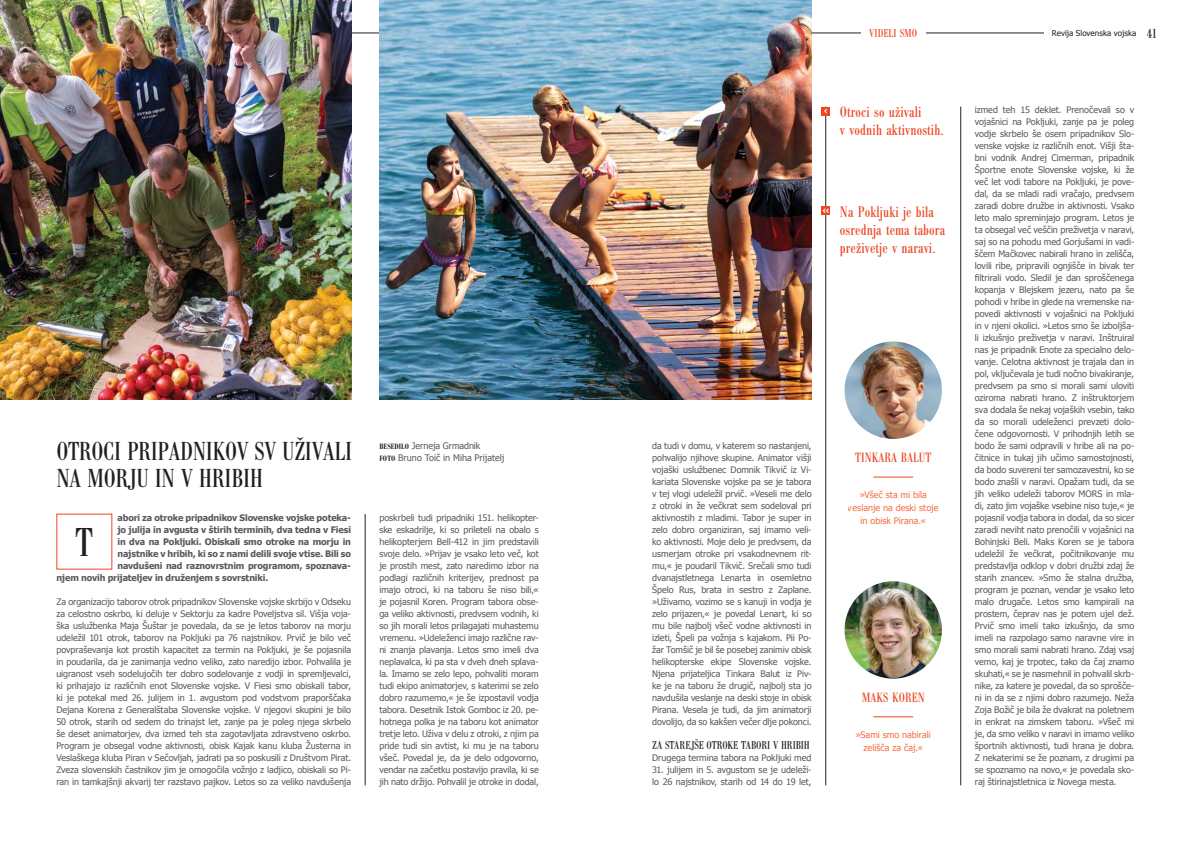
<style>
.page{position:relative;width:1191px;height:842px;background:#fff}
.page>*{position:absolute;margin:0;border:0;box-sizing:border-box;transform-origin:0 0}
.t1{font:condensed 42px "Bodoni Ant TEE";color:#231f20}
.t2{font:condensed 27.1px "Bodoni Ant TEE";letter-spacing:-.015em;color:#231f20}
.t3{font:condensed 16px/18px "Bodoni Ant TEE";letter-spacing:.01em;color:#ef4623}
.t4{font:condensed 14px "Bodoni Ant TEE";color:#ef4623}
.t5{font:condensed 12px "Bodoni Ant TEE";letter-spacing:-.01em;color:#231f20}
.t6{font:condensed 12px "Bodoni Ant TEE";color:#ef4623}
.t7{font:9px/12px "Tahoma";letter-spacing:-.005em;color:#58595b;text-align:justify}
.t8{font:700 9px "Tahoma";letter-spacing:-.015em;color:#58595b}
.t9{font:9px/13px "Tahoma";color:#f36f43;text-align:center}
.t10{font:8px "Tahoma";letter-spacing:.01em;color:#231f20}
.s1{font-family:"Bodoni Ant TEE";font-weight:600;font-stretch:condensed;font-size:8px;color:#231f20}
.s2{font-family:"Bodoni Ant TEE";font-stretch:condensed;font-size:14px}
</style>
<div class="page">
<hr style="left:14px;top:33px;width:1030px;height:1px;background:#231f20">
<div style="left:860px;top:23px;width:65px;height:20px;background:#fff"></div>
<img style="left:0;top:0;width:351px;height:399px">
<img style="left:379px;top:0;width:432px;height:399px">
<hr style="left:825px;top:107px;width:1px;height:678px;background:#231f20">
<hr style="left:960px;top:107px;width:1px;height:678px;background:#231f20">
<hr style="left:365px;top:514px;width:1px;height:271px;background:#231f20">
<img style="left:844px;top:581px;width:98px;height:98px;border-radius:49px">
<hr style="left:873px;top:716px;width:40px;height:1px;background:#ef4623">
<img style="left:844px;top:341px;width:98px;height:98px;border-radius:49px">
<hr style="left:873px;top:477px;width:40px;height:1px;background:#ef4623">
<svg style="left:821px;top:107px;width:9px;height:8px"></svg>
<div style="left:821px;top:206px;width:9px;height:9px;background:#ef4623"></div>
<svg style="left:822px;top:208px;width:7px;height:5px"></svg>
<h2 class="t2" style="left:56px;top:436px;width:297px">OTROCI PRIPADNIKOV SV UŽIVALI</h2>
<h2 class="t2" style="left:56px;top:464px;width:208px">NA MORJU IN V HRIBIH</h2>
<p class="t8" style="left:117px;top:512px;width:235px">abori za otroke pripadnikov Slovenske vojske poteka-</p>
<p class="t8" style="left:117px;top:524px;width:235px">jo julija in avgusta v štirih terminih, dva tedna v Fiesi</p>
<p class="t8" style="left:117px;top:536px;width:235px">in dva na Pokljuki. Obiskali smo otroke na morju in</p>
<p class="t8" style="left:117px;top:548px;width:235px">najstnike v hribih, ki so z nami delili svoje vtise. Bili so</p>
<p class="t8" style="left:117px;top:560px;width:235px">navdušeni nad raznovrstnim programom, spoznava-</p>
<p class="t8" style="left:56px;top:572px;width:213px">njem novih prijateljev in druženjem s sovrstniki.</p>
<p class="t7" style="left:56px;top:595px;width:296px">Za organizacijo taborov otrok pripadnikov Slovenske vojske skrbijo v Odseku za celostno oskrbo, ki deluje v Sektorju za kadre Poveljstva sil. Višja voja&shy;ška uslužbenka Maja Šuštar je povedala, da se je letos taborov na morju udeležil 101 otrok, taborov na Pokljuki pa 76 najstnikov. Prvič je bilo več povpraševanja kot prostih kapacitet za termin na Pokljuki, je še pojasnila in poudarila, da je zanimanja vedno veliko, zato naredijo izbor. Pohvalila je uigranost vseh sodelujočih ter dobro sodelovanje z vodji in spremljevalci, ki prihajajo iz različnih enot Slovenske vojske. V Fiesi smo obiskali tabor, ki je potekal med 26. julijem in 1. avgustom pod vodstvom praporščaka Dejana Korena z Generalštaba Slovenske vojske. V njegovi skupini je bilo 50 otrok, starih od sedem do trinajst let, zanje pa je poleg njega skrbelo še deset animatorjev, dva izmed teh sta zagotavljata zdravstveno oskrbo.<br>Program je obsegal vodne aktivnosti, obisk Kajak kanu kluba Žusterna in Veslaškega kluba Piran v Sečovljah, jadrati pa so poskusili z Društvom Pirat.<br>Zveza slovenskih častnikov jim je omogočila vožnjo z ladjico, obiskali so Pi&shy;ran in tamkajšnji akvarij ter razstavo pajkov. Letos so za veliko navdušenja</p>
<h1 class="t1" style="left:76px;top:520px;width:19px">T</h1>
<p class="t7" style="left:379px;top:439px;width:102px"><span class="s1">BESEDILO</span> Jerneja Grmadnik</p>
<p class="t7" style="left:379px;top:451px;width:127px"><span class="s1">FOTO</span> Bruno Toič in Miha Prijatelj</p>
<p class="t7" style="left:379px;top:512px;width:161px">poskrbeli tudi pripadniki 151. helikopter&shy;ske eskadrilje, ki so prileteli na obalo s helikopterjem Bell-412 in jim predstavili svoje delo. »Prijav je vsako leto več, kot je prostih mest, zato naredimo izbor na podlagi različnih kriterijev, prednost pa imajo otroci, ki na taboru še niso bili,« je pojasnil Koren. Program tabora obse&shy;ga veliko aktivnosti, predvsem vodnih, ki so jih morali letos prilagajati muhastemu vremenu. »Udeleženci imajo različne rav&shy;ni znanja plavanja. Letos smo imeli dva neplavalca, ki pa sta v dveh dneh splava&shy;la. Imamo se zelo lepo, pohvaliti moram tudi ekipo animatorjev, s katerimi se zelo dobro razumemo,« je še izpostavil vodja tabora. Desetnik Istok Gomboc iz 20. pe&shy;hotnega polka je na taboru kot animator tretje leto. Uživa v delu z otroki, z njim pa pride tudi sin avtist, ki mu je na taboru všeč. Povedal je, da je delo odgovorno, vendar na začetku postavijo pravila, ki se jih nato držijo. Pohvalil je otroke in dodal,</p>
<p class="t7" style="left:652px;top:440px;width:161px">da tudi v domu, v katerem so nastanjeni, pohvalijo njihove skupine. Animator višji vojaški uslužbenec Domnik Tikvič iz Vi&shy;kariata Slovenske vojske pa se je tabora v tej vlogi udeležil prvič. »Veseli me delo z otroki in že večkrat sem sodeloval pri aktivnostih z mladimi. Tabor je super in zelo dobro organiziran, saj imamo veli&shy;ko aktivnosti. Moje delo je predvsem, da usmerjam otroke pri vsakodnevnem rit&shy;mu,« je poudaril Tikvič. Srečali smo tudi dvanajstletnega Lenarta in osemletno Špelo Rus, brata in sestro z Zaplane. »Uživamo, vozimo se s kanuji in vodja je zelo prijazen,« je povedal Lenart, ki so mu bile najbolj všeč vodne aktivnosti in izleti, Špeli pa vožnja s kajakom. Pii Po&shy;žar Tomšič je bil še posebej zanimiv obisk helikopterske ekipe Slovenske vojske.<br>Njena prijateljica Tinkara Balut iz Piv&shy;ke je na taboru že drugič, najbolj sta jo navdušila veslanje na deski stoje in obisk Pirana. Vesela je tudi, da jim animatorji dovolijo, da so kakšen večer dlje pokonci.</p>
<h3 class="t5" style="left:652px;top:739px;width:159px">ZA STAREJŠE OTROKE TABORI V HRIBIH</h3>
<p class="t7" style="left:652px;top:752px;width:161px">Drugega termina tabora na Pokljuki med</p>
<p class="t7" style="left:652px;top:764px;width:161px">31. julijem in 5. avgustom se je udeleži&shy;lo 26 najstnikov, starih od 14 do 19 let,</p>
<h3 class="t6" style="left:869px;top:27px;width:49px">VIDELI SMO</h3>
<p class="t10" style="left:1052px;top:28px;width:107px">Revija Slovenska vojska <span class="s2">41</span></p>
<h3 class="t3" style="left:840px;top:103px;width:105px">Otroci so uživali<br>v vodnih aktivnostih.</h3>
<h3 class="t3" style="left:840px;top:203px;width:107px">Na Pokljuki je bila osrednja tema tabora preživetje v naravi.</h3>
<h3 class="t4" style="left:855px;top:450px;width:77px">TINKARA BALUT</h3>
<p class="t9" style="left:848px;top:488px;width:92px">»Všeč sta mi bila veslanje na deski stoje in obisk Pirana.«</p>
<h3 class="t4" style="left:861px;top:690px;width:65px">MAKS KOREN</h3>
<p class="t9" style="left:855px;top:728px;width:77px">»Sami smo nabirali zelišča za čaj.«</p>
<p class="t7" style="left:975px;top:104px;width:161px">izmed teh 15 deklet. Prenočevali so v vojašnici na Pokljuki, zanje pa je poleg vodje skrbelo še osem pripadnikov Slo&shy;venske vojske iz različnih enot. Višji šta&shy;bni vodnik Andrej Cimerman, pripadnik Športne enote Slovenske vojske, ki že več let vodi tabore na Pokljuki, je pove&shy;dal, da se mladi radi vračajo, predvsem zaradi dobre družbe in aktivnosti. Vsako leto malo spreminjajo program. Letos je ta obsegal več veščin preživetja v naravi, saj so na pohodu med Gorjušami in vadi&shy;ščem Mačkovec nabirali hrano in zelišča, lovili ribe, pripravili ognjišče in bivak ter filtrirali vodo. Sledil je dan sproščenega kopanja v Blejskem jezeru, nato pa še pohodi v hribe in glede na vremenske na&shy;povedi aktivnosti v vojašnici na Pokljuki in v njeni okolici. »Letos smo še izboljša&shy;li izkušnjo preživetja v naravi. Inštruiral nas je pripadnik Enote za specialno delo&shy;vanje. Celotna aktivnost je trajala dan in pol, vključevala je tudi nočno bivakiranje, predvsem pa smo si morali sami uloviti oziroma nabrati hrano. Z inštruktorjem sva dodala še nekaj vojaških vsebin, tako da so morali udeleženci prevzeti dolo&shy;čene odgovornosti. V prihodnjih letih se bodo že sami odpravili v hribe ali na po&shy;čitnice in tukaj jih učimo samostojnosti, da bodo suvereni ter samozavestni, ko se bodo znašli v naravi. Opažam tudi, da se jih veliko udeleži taborov MORS in mla&shy;di, zato jim vojaške vsebine niso tuje,« je pojasnil vodja tabora in dodal, da so sicer zaradi neviht nato prenočili v vojašnici na Bohinjski Beli. Maks Koren se je tabora udeležil že večkrat, počitnikovanje mu predstavlja odklop v dobri družbi zdaj že starih znancev. »Smo že stalna družba, program je poznan, vendar je vsako leto malo drugače. Letos smo kampirali na prostem, čeprav nas je potem ujel dež.<br>Prvič smo imeli tako izkušnjo, da smo imeli na razpolago samo naravne vire in smo morali sami nabrati hrano. Zdaj vsaj vemo, kaj je trpotec, tako da čaj znamo skuhati,« se je nasmehnil in pohvalil skrb&shy;nike, za katere je povedal, da so sprošče&shy;ni in da se z njimi dobro razumejo. Neža Zoja Božič je bila že dvakrat na poletnem in enkrat na zimskem taboru. »Všeč mi je, da smo veliko v naravi in imamo veliko športnih aktivnosti, tudi hrana je dobra.<br>Z nekaterimi se že poznam, z drugimi pa se spoznamo na novo,« je povedala sko&shy;raj štirinajstletnica iz Novega mesta.</p>
</div>
